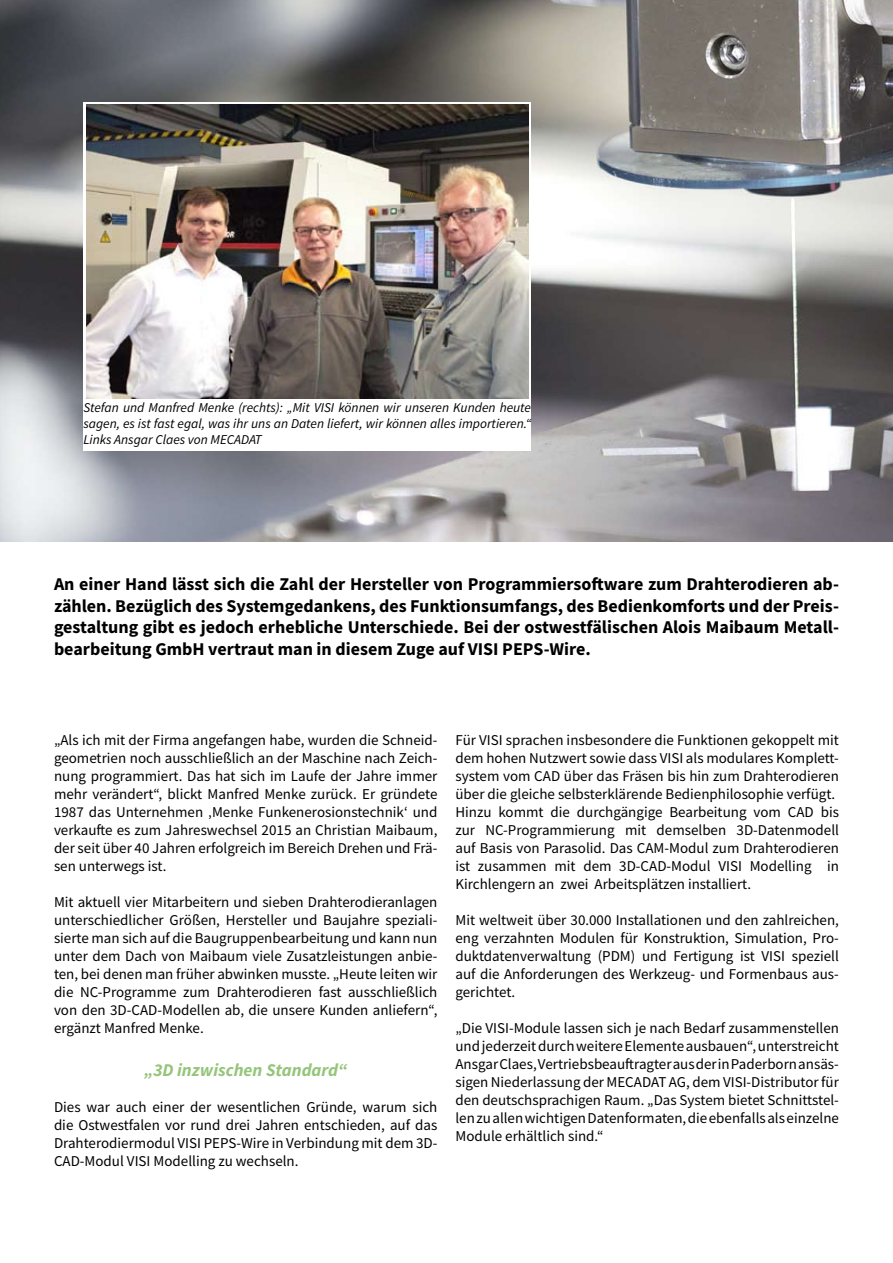
<style>
.page{position:relative;width:893px;height:1263px;background:#fff}
.page>*{position:absolute;margin:0;border:0;box-sizing:border-box;transform-origin:0 0}
.t1{font:700 18px/21.6px "Source Sans Pro";color:#000;text-align:justify}
.t2{font:italic 700 18px "Source Sans Pro";color:#95c57a}
.t3{font:15px/18px "Source Sans Pro";color:#000;text-align:justify}
.t4{font:italic 13.5px/16.2px "Source Sans Pro";color:#000;text-align:justify}
</style>
<div class="page">
<img style="left:0;top:0;width:893px;height:542px">
<svg style="left:83px;top:102px;width:448px;height:300px"></svg>
<div style="left:83px;top:402px;width:448px;height:49px;background:#fff"></div>
<img style="left:86px;top:105px;width:442px;height:294px">
<p class="t4" style="left:83px;top:399px;width:449px">Stefan und Manfred Menke (rechts): „Mit VISI können wir unseren Kunden heute sagen, es ist fast egal, was ihr uns an Daten liefert, wir können alles importieren.“ Links Ansgar Claes von MECADAT</p>
<p class="t1" style="left:54px;top:573px;width:786px">An einer Hand lässt sich die Zahl der Hersteller von Programmiersoftware zum Drahterodieren ab&shy;zählen. Bezüglich des Systemgedankens, des Funktionsumfangs, des Bedienkomforts und der Preis&shy;gestaltung gibt es jedoch erhebliche Unterschiede. Bei der ostwestfälischen Alois Maibaum Metall&shy;bearbeitung GmbH vertraut man in diesem Zuge auf VISI PEPS-Wire.</p>
<p class="t3" style="left:54px;top:731px;width:385px">„Als ich mit der Firma angefangen habe, wurden die Schneid&shy;geometrien noch ausschließlich an der Maschine nach Zeich&shy;nung programmiert. Das hat sich im Laufe der Jahre immer mehr verändert“, blickt Manfred Menke zurück. Er gründete 1987 das Unternehmen ‚Menke Funkenerosionstechnik‘ und verkaufte es zum Jahreswechsel 2015 an Christian Maibaum, der seit über 40 Jahren erfolgreich im Bereich Drehen und Frä&shy;sen unterwegs ist.</p>
<p class="t3" style="left:54px;top:893px;width:385px">Mit aktuell vier Mitarbeitern und sieben Drahterodieranlagen unterschiedlicher Größen, Hersteller und Baujahre speziali&shy;sierte man sich auf die Baugruppenbearbeitung und kann nun unter dem Dach von Maibaum viele Zusatzleistungen anbie&shy;ten, bei denen man früher abwinken musste. „Heute leiten wir die NC-Programme zum Drahterodieren fast ausschließlich von den 3D-CAD-Modellen ab, die unsere Kunden anliefern“, ergänzt Manfred Menke.</p>
<p class="t2" style="left:144px;top:1058px;width:205px">„3D inzwischen Standard“</p>
<p class="t3" style="left:54px;top:1098px;width:385px">Dies war auch einer der wesentlichen Gründe, warum sich die Ostwestfalen vor rund drei Jahren entschieden, auf das Drahterodiermodul VISI PEPS-Wire in Verbindung mit dem 3D-CAD-Modul VISI Modelling zu wechseln.</p>
<p class="t3" style="left:455px;top:731px;width:385px;text-align:left">Für VISI sprachen insbesondere die Funktionen gekoppelt mit dem hohen Nutzwert sowie dass VISI als modulares Komplett&shy;system vom CAD über das Fräsen bis hin zum Drahterodieren über die gleiche selbsterklärende Bedienphilosophie verfügt.<br>Hinzu kommt die durchgängige Bearbeitung vom CAD bis zur NC-Programmierung mit demselben 3D-Datenmodell auf Basis von Parasolid. Das CAM-Modul zum Drahterodieren ist zusammen mit dem 3D-CAD-Modul VISI Modelling in Kirchlengern an zwei Arbeitsplätzen installiert.</p>
<p class="t3" style="left:455px;top:911px;width:385px">Mit weltweit über 30.000 Installationen und den zahlreichen, eng verzahnten Modulen für Konstruktion, Simulation, Pro&shy;duktdatenverwaltung (PDM) und Fertigung ist VISI speziell auf die Anforderungen des Werkzeug- und Formenbaus aus&shy;gerichtet.</p>
<p class="t3" style="left:455px;top:1019px;width:385px">„Die VISI-Module lassen sich je nach Bedarf zusammenstellen und jederzeit durch weitere Elemente ausbauen“, unterstreicht Ansgar Claes, Vertriebsbeauftragter aus der in Paderborn ansäs&shy;sigen Niederlassung der MECADAT AG, dem VISI-Distributor für den deutschsprachigen Raum. „Das System bietet Schnittstel&shy;len zu allen wichtigen Datenformaten, die ebenfalls als einzelne Module erhältlich sind.“</p>
</div>
